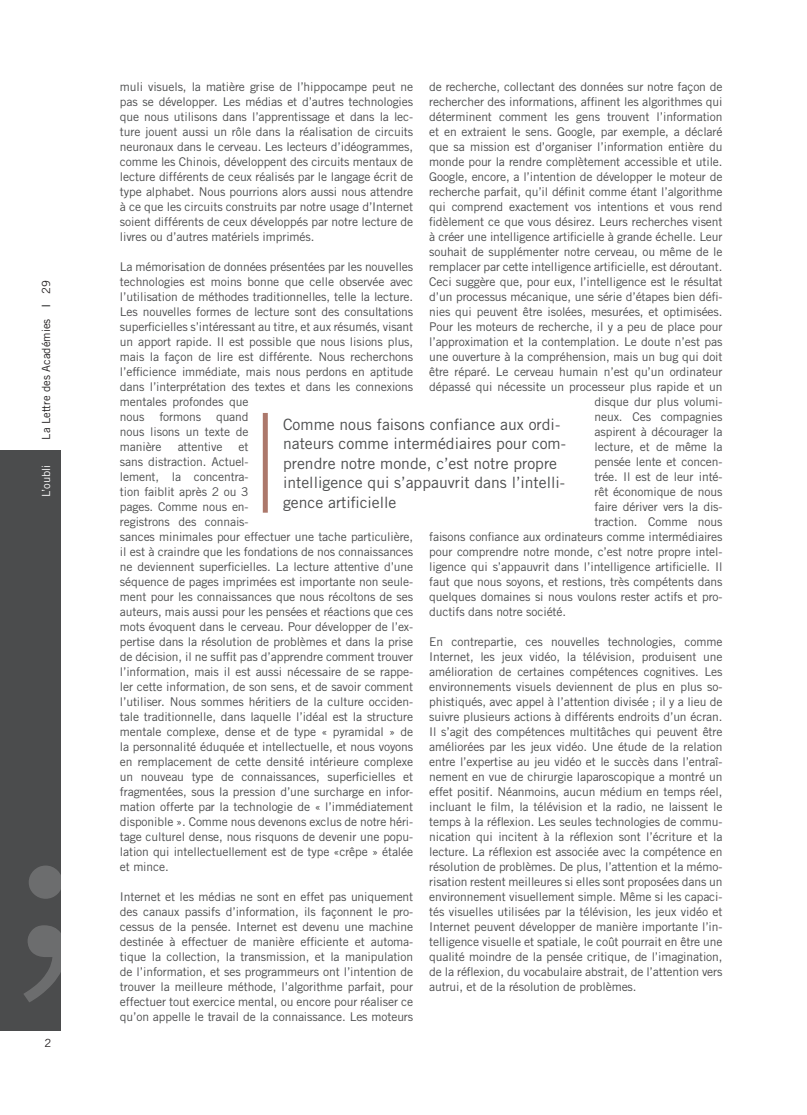
<style>
.page{position:relative;width:807px;height:1115px;background:#fff}
.page>*{position:absolute;margin:0;border:0;box-sizing:border-box;transform-origin:0 0}
.t1{font:250.12px "Georgia";color:#fff}
.t2{font:15.62px/19.5px "Trade Gothic LT Std";color:#4b4c4d}
.t3{font:12px/15px "Trade Gothic LT Std";letter-spacing:-.01em;color:#4b4c4d;text-align:justify}
.t4{font:11.25px "Trade Gothic LT Std";color:#231f20}
.t5{font:11.25px "Trade Gothic LT Std";color:#fff}
.s1{font-family:"Trade Gothic LT Std Bd 2";color:#4b4c4d}
.s2{font-size:260.62px}
</style>
<div class="page">
<div style="left:0;top:450px;width:39px;height:580px;background:#4b4c4d"></div>
<div style="left:31px;top:450px;width:30px;height:580px;background:#4b4c4d"></div>
<div style="left:263px;top:413px;width:5px;height:100px;background:#ac786b"></div>
<p class="t4" style="left:39px;top:440px;width:161px;rotate:-90deg">La Lettre des Académies <span class="s1">|</span> 29</p>
<p class="t5" style="left:39px;top:497px;width:34px;rotate:-90deg">L’oubli</p>
<h1 class="t1" style="left:11px;top:659px;width:73px">.<span class="s2">,</span></h1>
<p class="t4" style="left:44px;top:1036px;width:8px">2</p>
<p class="t3" style="left:120px;top:79px;width:295px">muli visuels, la matière grise de l’hippocampe peut ne pas se développer. Les médias et d’autres technologies que nous utilisons dans l’apprentissage et dans la lec&shy;ture jouent aussi un rôle dans la réalisation de circuits neuronaux dans le cerveau. Les lecteurs d’idéogrammes, comme les Chinois, développent des circuits mentaux de lecture différents de ceux réalisés par le langage écrit de type alphabet. Nous pourrions alors aussi nous attendre à ce que les circuits construits par notre usage d’Internet soient différents de ceux développés par notre lecture de livres ou d’autres matériels imprimés.</p>
<p class="t3" style="left:120px;top:259px;width:295px;text-align:left">La mémorisation de données présentées par les nouvelles technologies est moins bonne que celle observée avec l’utilisation de méthodes traditionnelles, telle la lecture.<br>Les nouvelles formes de lecture sont des consultations superficielles s’intéressant au titre, et aux résumés, visant un apport rapide. Il est possible que nous lisions plus, mais la façon de lire est différente. Nous recherchons l’efficience immédiate, mais nous perdons en aptitude dans l’interprétation des textes et dans les connexions mentales profondes que<br>nous formons quand<br>nous lisons un texte de<br>manière</p>
<p class="t3" style="left:429px;top:79px;width:295px">de recherche, collectant des données sur notre façon de</p>
<p class="t3" style="left:429px;top:94px;width:295px">rechercher des informations, affinent les algorithmes qui</p>
<p class="t3" style="left:429px;top:109px;width:295px">déterminent comment les gens trouvent l’information</p>
<p class="t3" style="left:429px;top:124px;width:295px">et en extraient le sens. Google, par exemple, a déclaré</p>
<p class="t3" style="left:429px;top:139px;width:295px">que sa mission est d’organiser l’information entière du</p>
<p class="t3" style="left:429px;top:154px;width:295px">monde pour la rendre complètement accessible et utile.</p>
<p class="t3" style="left:429px;top:169px;width:295px">Google, encore, a l’intention de développer le moteur de</p>
<p class="t3" style="left:429px;top:184px;width:295px">recherche parfait, qu’il définit comme étant l’algorithme</p>
<p class="t3" style="left:429px;top:199px;width:295px">qui comprend exactement vos intentions et vous rend</p>
<p class="t3" style="left:429px;top:214px;width:295px">fidèlement ce que vous désirez. Leurs recherches visent</p>
<p class="t3" style="left:429px;top:229px;width:295px">à créer une intelligence artificielle à grande échelle. Leur</p>
<p class="t3" style="left:429px;top:244px;width:295px">souhait de supplémenter notre cerveau, ou même de le</p>
<p class="t3" style="left:429px;top:259px;width:295px">remplacer par cette intelligence artificielle, est déroutant.</p>
<p class="t3" style="left:429px;top:274px;width:295px">Ceci suggère que, pour eux, l’intelligence est le résultat</p>
<p class="t3" style="left:429px;top:289px;width:295px">d’un processus mécanique, une série d’étapes bien défi-</p>
<p class="t3" style="left:429px;top:304px;width:295px">nies qui peuvent être isolées, mesurées, et optimisées.</p>
<p class="t3" style="left:429px;top:319px;width:295px">Pour les moteurs de recherche, il y a peu de place pour</p>
<p class="t3" style="left:429px;top:334px;width:295px">l’approximation et la contemplation. Le doute n’est pas</p>
<p class="t3" style="left:429px;top:349px;width:295px">une ouverture à la compréhension, mais un bug qui doit</p>
<p class="t3" style="left:429px;top:364px;width:295px">être réparé. Le cerveau humain n’est qu’un ordinateur</p>
<p class="t3" style="left:429px;top:379px;width:295px">dépassé qui nécessite un processeur plus rapide et un</p>
<p class="t3" style="left:594px;top:394px;width:130px">disque dur plus volumi-</p>
<p class="t3" style="left:594px;top:409px;width:129px">neux. Ces compagnies</p>
<p class="t3" style="left:594px;top:424px;width:129px">aspirent à décourager la</p>
<p class="t3" style="left:594px;top:439px;width:129px">lecture, et de même la</p>
<p class="t3" style="left:594px;top:454px;width:129px">pensée lente et concen-</p>
<p class="t3" style="left:594px;top:469px;width:130px">trée. Il est de leur inté-</p>
<p class="t3" style="left:594px;top:484px;width:129px">rêt économique de nous</p>
<p class="t3" style="left:594px;top:499px;width:129px">faire dériver vers la dis-</p>
<p class="t3" style="left:594px;top:514px;width:129px">traction. Comme nous</p>
<p class="t3" style="left:429px;top:529px;width:295px">faisons confiance aux ordinateurs comme intermédiaires</p>
<p class="t3" style="left:429px;top:544px;width:295px">pour comprendre notre monde, c’est notre propre intel-</p>
<p class="t3" style="left:429px;top:559px;width:295px">ligence qui s’appauvrit dans l’intelligence artificielle. Il</p>
<p class="t3" style="left:429px;top:574px;width:295px">faut que nous soyons, et restions, très compétents dans</p>
<p class="t3" style="left:429px;top:589px;width:295px">quelques domaines si nous voulons rester actifs et pro-</p>
<p class="t3" style="left:429px;top:604px;width:138px">ductifs dans notre société.</p>
<p class="t3" style="left:429px;top:634px;width:295px">En contrepartie, ces nouvelles technologies, comme Internet, les jeux vidéo, la télévision, produisent une amélioration de certaines compétences cognitives. Les environnements visuels deviennent de plus en plus so&shy;phistiqués, avec appel à l’attention divisée ; il y a lieu de suivre plusieurs actions à différents endroits d’un écran.<br>Il s’agit des compétences multitâches qui peuvent être améliorées par les jeux vidéo. Une étude de la relation entre l’expertise au jeu vidéo et le succès dans l’entraî&shy;nement en vue de chirurgie laparoscopique a montré un effet positif. Néanmoins, aucun médium en temps réel, incluant le film, la télévision et la radio, ne laissent le temps à la réflexion. Les seules technologies de commu&shy;nication qui incitent à la réflexion sont l’écriture et la lecture. La réflexion est associée avec la compétence en résolution de problèmes. De plus, l’attention et la mémo&shy;risation restent meilleures si elles sont proposées dans un environnement visuellement simple. Même si les capaci&shy;tés visuelles utilisées par la télévision, les jeux vidéo et Internet peuvent développer de manière importante l’in&shy;telligence visuelle et spatiale, le coût pourrait en être une qualité moindre de la pensée critique, de l’imagination, de la réflexion, du vocabulaire abstrait, de l’attention vers autrui, et de la résolution de problèmes.</p>
<h2 class="t2" style="left:283px;top:414px;width:284px">Comme nous faisons confiance aux ordi&shy;nateurs comme intermédiaires pour com&shy;prendre notre monde, c’est notre propre intelligence qui s’appauvrit dans l’intelli&shy;gence artificielle</h2>
<p class="t3" style="left:178px;top:439px;width:46px">attentive</p>
<p class="t3" style="left:120px;top:439px;width:295px;text-align:left;text-indent:119px">et<br>sans distraction. Actuel-<br>lement, la concentra-<br>tion faiblit après 2 ou 3<br>pages. Comme nous en-<br>registrons des connais-<br>sances minimales pour effectuer une tache particulière, il est à craindre que les fondations de nos connaissances ne deviennent superficielles. La lecture attentive d’une séquence de pages imprimées est importante non seule&shy;ment pour les connaissances que nous récoltons de ses auteurs, mais aussi pour les pensées et réactions que ces mots évoquent dans le cerveau. Pour développer de l’ex&shy;pertise dans la résolution de problèmes et dans la prise de décision, il ne suffit pas d’apprendre comment trouver l’information, mais il est aussi nécessaire de se rappe&shy;ler cette information, de son sens, et de savoir comment l’utiliser. Nous sommes héritiers de la culture occiden&shy;tale traditionnelle, dans laquelle l’idéal est la structure mentale complexe, dense et de type « pyramidal » de la personnalité éduquée et intellectuelle, et nous voyons en remplacement de cette densité intérieure complexe un nouveau type de connaissances, superficielles et fragmentées, sous la pression d’une surcharge en infor&shy;mation offerte par la technologie de « l’immédiatement disponible ». Comme nous devenons exclus de notre héri&shy;tage culturel dense, nous risquons de devenir une popu&shy;lation qui intellectuellement est de type «crêpe » étalée et mince.</p>
<p class="t3" style="left:120px;top:889px;width:295px">Internet et les médias ne sont en effet pas uniquement des canaux passifs d’information, ils façonnent le pro&shy;cessus de la pensée. Internet est devenu une machine destinée à effectuer de manière efficiente et automa&shy;tique la collection, la transmission, et la manipulation de l’information, et ses programmeurs ont l’intention de trouver la meilleure méthode, l’algorithme parfait, pour effectuer tout exercice mental, ou encore pour réaliser ce qu’on appelle le travail de la connaissance. Les moteurs</p>
</div>
